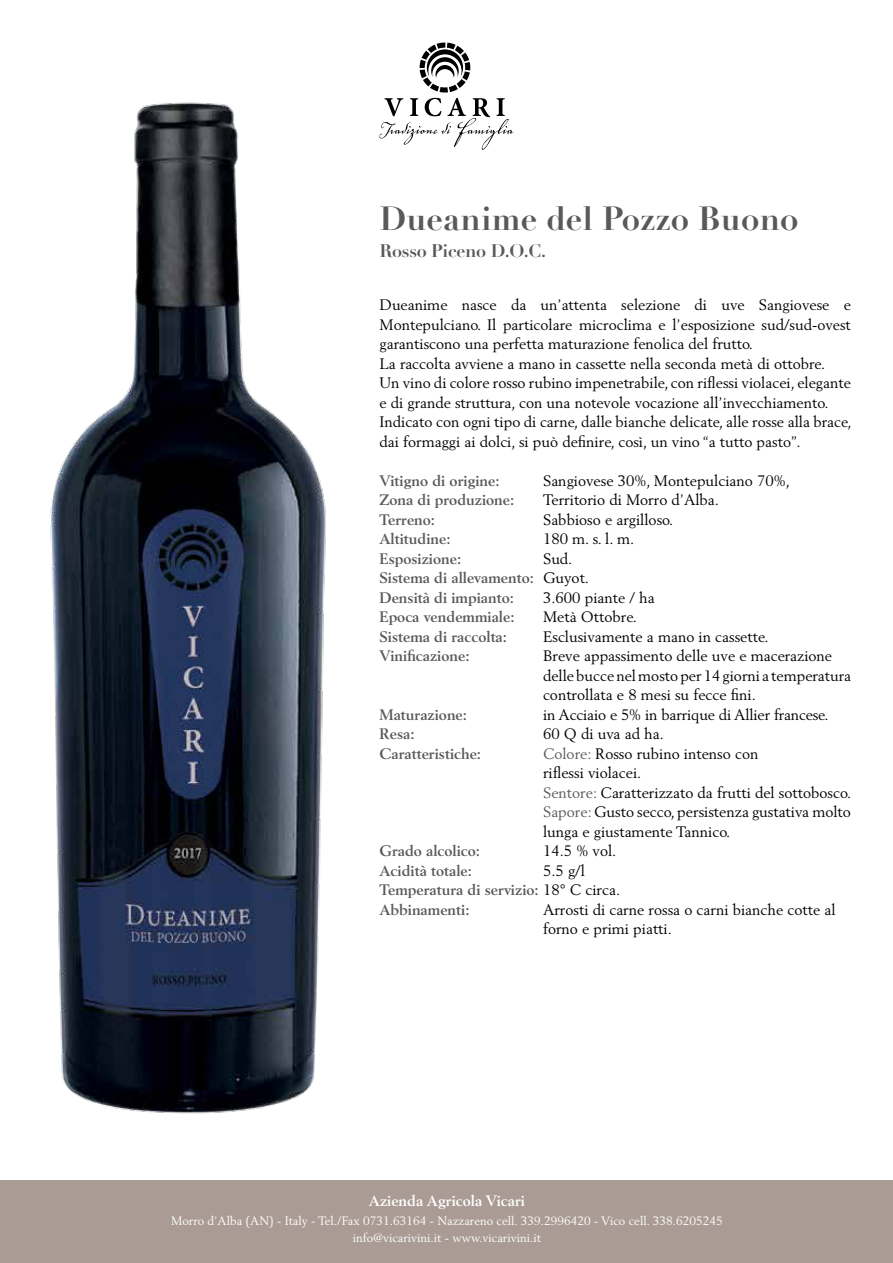
<style>
.page{position:relative;width:893px;height:1263px;background:#fff}
.page>*{position:absolute;margin:0;border:0;box-sizing:border-box;transform-origin:0 0}
.t1{font:700 33px "Didot LH";color:#58595b}
.t2{font:700 18px "Didot LH";letter-spacing:-.015em;color:#58595b}
.t3{font:15px/19.5px "Berling";color:#000}
.t4{font:700 15px/19.5px "Berling";color:#58595b}
.t5{font:700 15px "Berling";color:#fff}
.t6{font:12px/16.5px "Berling";color:#fff;text-align:center}
.s1{font-weight:400;color:#000}
.s2{color:#58595b}
</style>
<div class="page">
<img style="left:50px;top:102px;width:276px;height:1012px">
<div style="left:0;top:1181px;width:893px;height:82px;background:#aa9c95"></div>
<svg style="left:379px;top:43px;width:135px;height:107px"></svg>
<h1 class="t1" style="left:379px;top:198px;width:420px">Dueanime del Pozzo Buono</h1>
<p class="t2" style="left:379px;top:240px;width:168px">Rosso Piceno D.O.C.</p>
<p class="t3" style="left:379px;top:295px;width:474px">Dueanime nasce da un’attenta selezione di uve Sangiovese e Montepulciano. Il particolare microclima e l’esposizione sud/sud-ovest garantiscono una perfetta maturazione fenolica del frutto.<br>La raccolta avviene a mano in cassette nella seconda metà di ottobre.<br>Un vino di colore rosso rubino impenetrabile, con riflessi violacei, elegante e di grande struttura, con una notevole vocazione all’invecchiamento.<br>Indicato con ogni tipo di carne, dalle bianche delicate, alle rosse alla brace, dai formaggi ai dolci, si può definire, così, un vino “a tutto pasto”.</p>
<p class="t4" style="left:379px;top:471px;width:122px">Vitigno di origine:</p>
<p class="t3" style="left:543px;top:471px;width:248px">Sangiovese 30%, Montepulciano 70%,</p>
<p class="t4" style="left:379px;top:490px;width:136px">Zona di produzione:</p>
<p class="t3" style="left:543px;top:490px;width:178px">Territorio di Morro d’Alba.</p>
<p class="t4" style="left:379px;top:510px;width:57px">Terreno:</p>
<p class="t3" style="left:543px;top:510px;width:132px">Sabbioso e argilloso.</p>
<p class="t4" style="left:379px;top:529px;width:73px">Altitudine:</p>
<p class="t3" style="left:543px;top:529px;width:93px">180 m. s. l. m.</p>
<p class="t4" style="left:379px;top:549px;width:83px">Esposizione:</p>
<p class="t4" style="left:379px;top:549px;width:211px;text-indent:164px"><span class="s1">Sud.<br></span>Sistema di allevamento: <span class="s1">Guyot.<br></span>Densità di impianto:</p>
<p class="t3" style="left:543px;top:588px;width:113px">3.600 piante / ha</p>
<p class="t4" style="left:379px;top:607px;width:137px">Epoca vendemmiale:</p>
<p class="t3" style="left:543px;top:607px;width:95px">Metà Ottobre.</p>
<p class="t4" style="left:379px;top:627px;width:129px">Sistema di raccolta:</p>
<p class="t3" style="left:543px;top:627px;width:227px">Esclusivamente a mano in cassette.</p>
<p class="t4" style="left:379px;top:646px;width:92px">Vinificazione:</p>
<p class="t3" style="left:543px;top:646px;width:309px">Breve appassimento delle uve e macerazione delle bucce nel mosto per 14 giorni a temperatura controllata e 8 mesi su fecce fini.</p>
<p class="t4" style="left:379px;top:705px;width:89px">Maturazione:</p>
<p class="t3" style="left:543px;top:705px;width:287px">in Acciaio e 5% in barrique di Allier francese.</p>
<p class="t4" style="left:379px;top:724px;width:36px">Resa:</p>
<p class="t3" style="left:543px;top:724px;width:122px">60 Q di uva ad ha.</p>
<p class="t4" style="left:379px;top:744px;width:103px">Caratteristiche:</p>
<p class="t3" style="left:543px;top:744px;width:310px"><span class="s2">Colore:</span> Rosso rubino intenso con<br>riflessi violacei.<br><span class="s2">Sentore:</span> Caratterizzato da frutti del sottobosco.<br><span class="s2">Sapore:</span> Gusto secco, persistenza gustativa molto lunga e giustamente Tannico.</p>
<p class="t4" style="left:379px;top:841px;width:102px">Grado alcolico:</p>
<p class="t3" style="left:543px;top:841px;width:75px">14.5 % vol.</p>
<p class="t4" style="left:379px;top:861px;width:94px">Acidità totale:</p>
<p class="t4" style="left:379px;top:861px;width:242px;text-indent:164px"><span class="s1">5.5 g/l<br></span>Temperatura di servizio: <span class="s1">18° C circa.<br></span>Abbinamenti:</p>
<p class="t3" style="left:543px;top:900px;width:294px">Arrosti di carne rossa o carni bianche cotte al forno e primi piatti.</p>
<p class="t5" style="left:369px;top:1192px;width:158px">Azienda Agricola Vicari</p>
<p class="t6" style="left:171px;top:1212px;width:553px">Morro d’Alba (AN) - Italy - Tel./Fax 0731.63164 - Nazzareno cell. 339.2996420 - Vico cell. 338.6205245 info@vicarivini.it - www.vicarivini.it</p>
</div>
